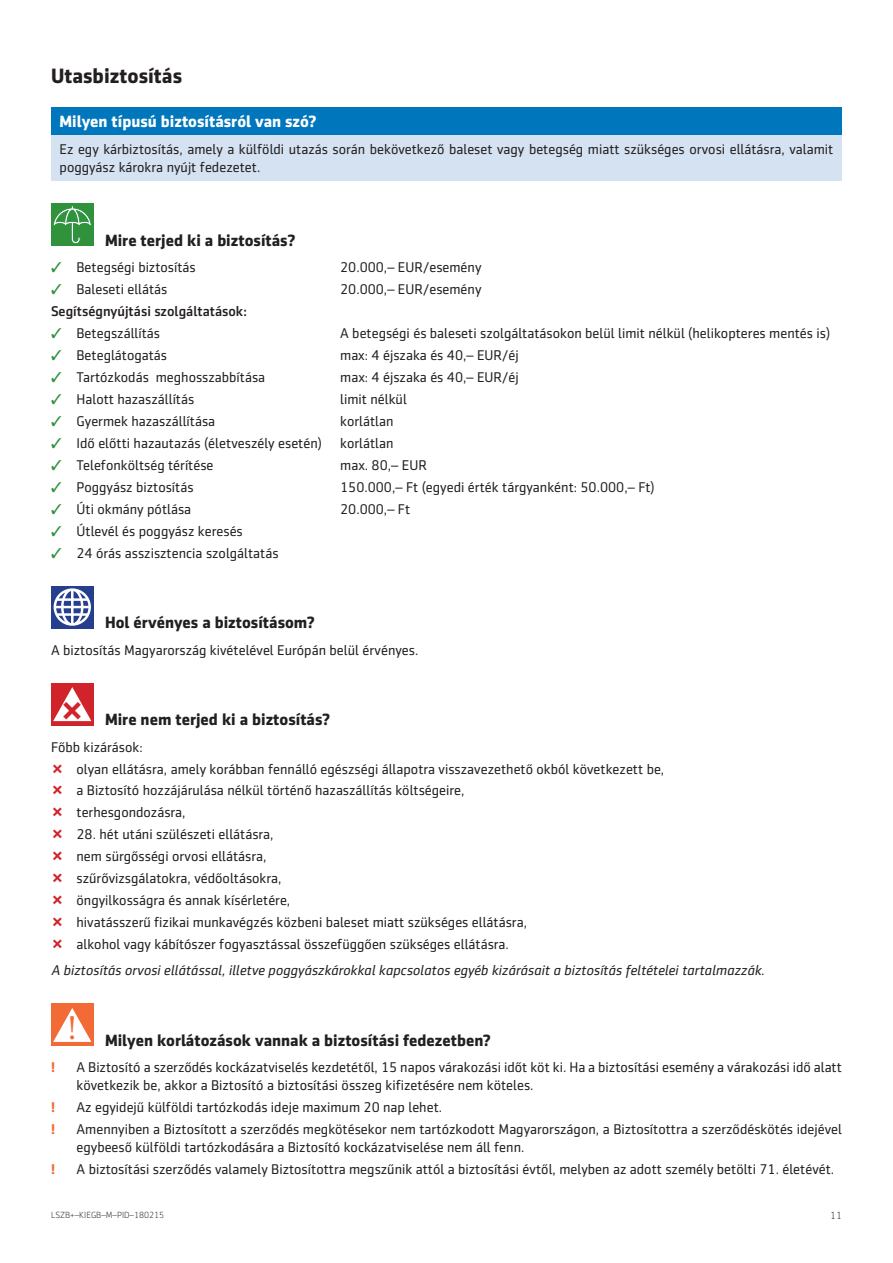
<style>
.page{position:relative;width:893px;height:1263px;background:#fff}
.page>*{position:absolute;margin:0;border:0;box-sizing:border-box;transform-origin:0 0}
.t1{font:700 21px "Sentico Sans DT";color:#231f20}
.t2{font:700 16.5px "Sentico Sans DT";color:#231f20}
.t3{font:700 16.5px "Sentico Sans DT";color:#fff}
.t4{font:14.25px/21.9px "Sentico Sans DT";color:#231f20}
.t5{font:italic 14.25px "Sentico Sans DT";color:#231f20}
.t6{font:500 14.25px "Sentico Sans DT";color:#231f20}
.t7{font:700 14.25px "Sentico Sans DT";color:#f26b36}
.t8{font:300 10.5px "Sentico Sans DT";color:#231f20}
.t9{font:300 9px "Sentico Sans DT";color:#231f20}
.s1{color:#31923c}
</style>
<div class="page">
<div style="left:51px;top:107px;width:791px;height:29px;background:#0077bd"></div>
<div style="left:51px;top:136px;width:791px;height:45px;background:#d4e2f2"></div>
<div style="left:51px;top:203px;width:43px;height:43px;background:#31923c"></div>
<svg style="left:53px;top:206px;width:38px;height:38px"></svg>
<div style="left:51px;top:586px;width:43px;height:42px;background:#253f8e"></div>
<svg style="left:54px;top:588px;width:37px;height:38px"></svg>
<div style="left:51px;top:683px;width:43px;height:42px;background:#d1232a"></div>
<div style="left:51px;top:1004px;width:43px;height:42px;background:#f26b36"></div>
<svg style="left:53px;top:1008px;width:38px;height:34px"></svg>
<svg style="left:53px;top:687px;width:38px;height:34px"></svg>
<h1 class="t1" style="left:51px;top:68px;width:133px">Utasbiztosítás</h1>
<p class="t3" style="left:60px;top:115px;width:258px">Milyen típusú biztosításról van szó?</p>
<p class="t4" style="left:60px;top:142px;width:775px;line-height:18px">Ez egy kárbiztosítás, amely a külföldi utazás során bekövetkező baleset vagy betegség miatt szükséges orvosi ellátásra, valamit poggyász károkra nyújt fedezetet.</p>
<p class="t2" style="left:105px;top:234px;width:192px">Mire terjed ki a biztosítás?</p>
<p class="t4" style="left:51px;top:257px;width:146px"><span class="s1">✓</span> Betegségi biztosítás</p>
<p class="t4" style="left:340px;top:257px;width:143px">20.000,– EUR/esemény</p>
<p class="t4" style="left:51px;top:279px;width:118px"><span class="s1">✓</span> Baleseti ellátás</p>
<p class="t4" style="left:340px;top:279px;width:143px">20.000,– EUR/esemény</p>
<p class="t6" style="left:51px;top:306px;width:197px">Segítségnyújtási szolgáltatások:</p>
<p class="t4" style="left:51px;top:323px;width:111px"><span class="s1">✓</span> Betegszállítás</p>
<p class="t4" style="left:340px;top:323px;width:492px">A betegségi és baleseti szolgáltatásokon belül limit nélkül (helikopteres mentés is)</p>
<p class="t4" style="left:51px;top:345px;width:118px"><span class="s1">✓</span> Beteglátogatás</p>
<p class="t4" style="left:340px;top:345px;width:180px">max: 4 éjszaka és 40,– EUR/éj</p>
<p class="t4" style="left:51px;top:367px;width:216px"><span class="s1">✓</span> Tartózkodás meghosszabbítása</p>
<p class="t4" style="left:340px;top:367px;width:180px">max: 4 éjszaka és 40,– EUR/éj</p>
<p class="t4" style="left:51px;top:389px;width:145px"><span class="s1">✓</span> Halott hazaszállítás</p>
<p class="t4" style="left:340px;top:389px;width:68px">limit nélkül</p>
<p class="t4" style="left:51px;top:411px;width:166px"><span class="s1">✓</span> Gyermek hazaszállítása</p>
<p class="t4" style="left:340px;top:411px;width:55px">korlátlan</p>
<p class="t4" style="left:51px;top:433px;width:272px"><span class="s1">✓</span> Idő előtti hazautazás (életveszély esetén)</p>
<p class="t4" style="left:340px;top:433px;width:55px">korlátlan</p>
<p class="t4" style="left:51px;top:455px;width:164px"><span class="s1">✓</span> Telefonköltség térítése</p>
<p class="t4" style="left:340px;top:455px;width:88px">max. 80,– EUR</p>
<p class="t4" style="left:51px;top:477px;width:144px"><span class="s1">✓</span> Poggyász biztosítás</p>
<p class="t4" style="left:340px;top:477px;width:316px">150.000,– Ft (egyedi érték tárgyanként: 50.000,– Ft)</p>
<p class="t4" style="left:51px;top:499px;width:142px"><span class="s1">✓</span> Úti okmány pótlása</p>
<p class="t4" style="left:340px;top:499px;width:72px">20.000,– Ft</p>
<p class="t4" style="left:51px;top:521px;width:193px"><span class="s1">✓</span> Útlevél és poggyász keresés</p>
<p class="t4" style="left:51px;top:543px;width:229px"><span class="s1">✓</span> 24 órás asszisztencia szolgáltatás</p>
<p class="t2" style="left:105px;top:616px;width:211px">Hol érvényes a biztosításom?</p>
<p class="t4" style="left:51px;top:640px;width:369px">A biztosítás Magyarország kivételével Európán belül érvényes.</p>
<p class="t2" style="left:105px;top:713px;width:227px">Mire nem terjed ki a biztosítás?</p>
<p class="t4" style="left:77px;top:737px;width:589px;text-indent:-26px">Főbb kizárások:<br>olyan ellátásra, amely korábban fennálló egészségi állapotra visszavezethető okból következett be, a Biztosító hozzájárulása nélkül történő hazaszállítás költségeire,<br>terhesgondozásra,</p>
<p class="t4" style="left:77px;top:825px;width:452px">28. hét utáni szülészeti ellátásra,<br>nem sürgősségi orvosi ellátásra,<br>szűrővizsgálatokra, védőoltásokra,<br>öngyilkosságra és annak kísérletére,<br>hivatásszerű fizikai munkavégzés közbeni baleset miatt szükséges ellátásra, alkohol vagy kábítószer fogyasztással összefüggően szükséges ellátásra.</p>
<p class="t5" style="left:51px;top:965px;width:715px">A biztosítás orvosi ellátással, illetve poggyászkárokkal kapcsolatos egyéb kizárásait a biztosítás feltételei tartalmazzák.</p>
<p class="t2" style="left:68px;top:1034px;width:425px"><sup>!</sup> Milyen korlátozások vannak a biztosítási fedezetben?</p>
<p class="t7" style="left:51px;top:1062px;width:6px">!</p>
<p class="t4" style="left:77px;top:1060px;width:767px;line-height:17.7px">A Biztosító a szerződés kockázatviselés kezdetétől, 15 napos várakozási időt köt ki. Ha a biztosítási esemény a várakozási idő alatt következik be, akkor a Biztosító a biztosítási összeg kifizetésére nem köteles.</p>
<p class="t7" style="left:51px;top:1102px;width:6px">!</p>
<p class="t4" style="left:77px;top:1097px;width:367px">Az egyidejű külföldi tartózkodás ideje maximum 20 nap lehet.</p>
<p class="t7" style="left:51px;top:1124px;width:6px">!</p>
<p class="t4" style="left:77px;top:1121px;width:767px;line-height:17.7px">Amennyiben a Biztosított a szerződés megkötésekor nem tartózkodott Magyarországon, a Biztosítottra a szerződéskötés idejével egybeeső külföldi tartózkodására a Biztosító kockázatviselése nem áll fenn.</p>
<p class="t7" style="left:51px;top:1163px;width:6px">!</p>
<p class="t4" style="left:77px;top:1159px;width:759px">A biztosítási szerződés valamely Biztosítottra megszűnik attól a biztosítási évtől, melyben az adott személy betölti 71. életévét.</p>
<p class="t9" style="left:51px;top:1212px;width:115px">LSZB+–KIEGB–M–PID–180215</p>
<p class="t8" style="left:830px;top:1212px;width:13px">11</p>
</div>
